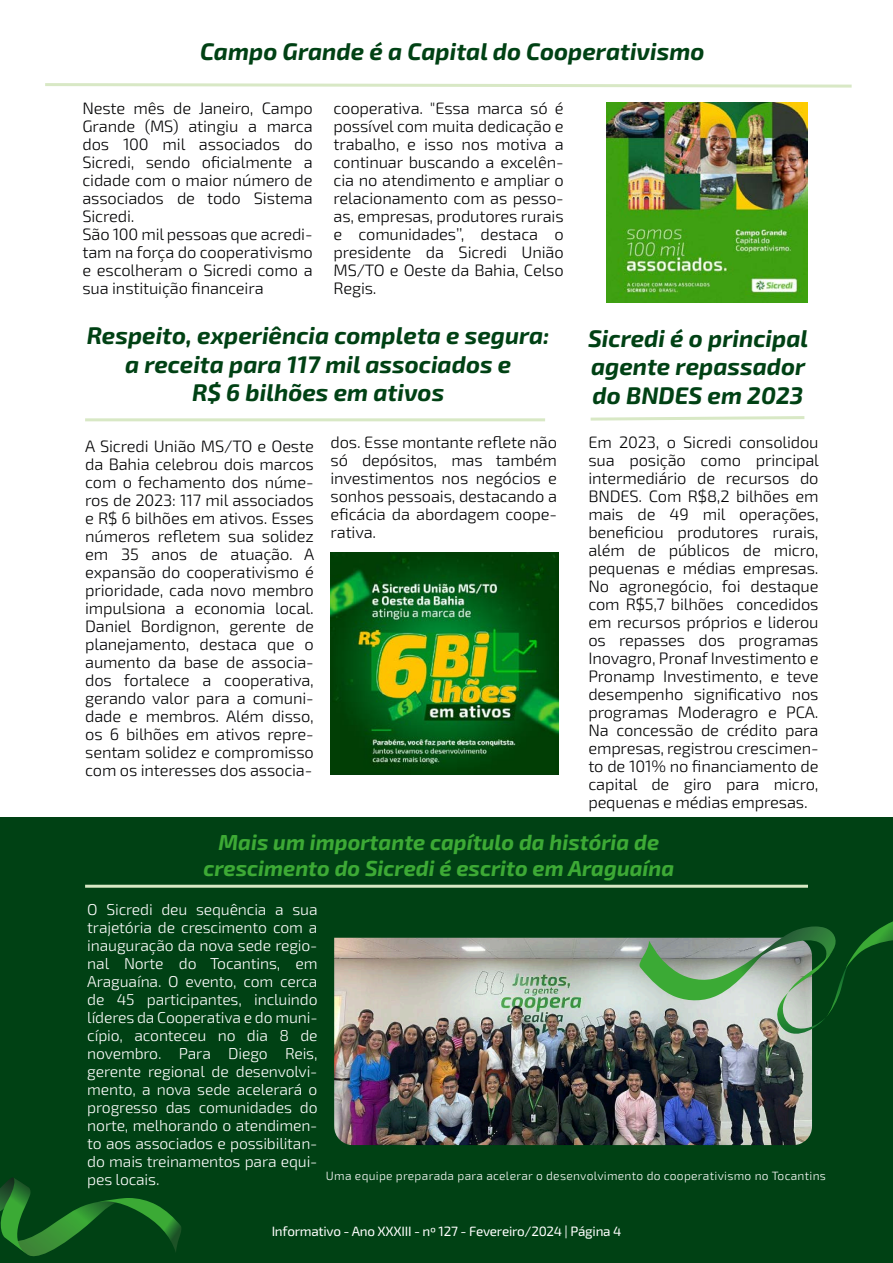
<style>
.page{position:relative;width:893px;height:1263px;background:#fff}
.page>*{position:absolute;margin:0;border:0;box-sizing:border-box;transform-origin:0 0}
.t1{font:italic 700 24px/28.8px "Exo 2.0";color:#004114}
.t2{font:italic 700 21.75px/26.1px "Exo 2.0";color:#3daa35;text-align:center}
.t3{font:300 16.5px/18px "Exo 2.0";letter-spacing:-.01em;color:#020203;text-align:justify}
.t4{font:300 15.75px/18px "Exo 2.0";letter-spacing:-.01em;color:#fff;text-align:justify}
.t5{font:13.5px "Exo 2.0";letter-spacing:-.02em;color:#fff}
.t6{font:300 12px "Exo 2.0";letter-spacing:.025em;color:#fff}
</style>
<div class="page">
<div style="left:0;top:818px;width:893px;height:445px;background:#004114"></div>
<svg style="left:45px;top:83px;width:807px;height:5px"></svg>
<svg style="left:590px;top:416px;width:215px;height:5px"></svg>
<hr style="left:85px;top:418px;width:460px;height:3px;background:#d8e8c5">
<img style="left:334px;top:938px;width:478px;height:207px">
<svg style="left:0;top:1177px;width:181px;height:80px"></svg>
<svg style="left:636px;top:921px;width:257px;height:119px"></svg>
<img style="left:607px;top:102px;width:200px;height:201px">
<img style="left:330px;top:552px;width:228px;height:222px">
<hr style="left:85px;top:885px;width:723px;height:3px;background:#d8e8c5">
<h1 class="t1" style="left:200px;top:38px;width:506px">Campo Grande é a Capital do Cooperativismo</h1>
<p class="t3" style="left:82px;top:100px;width:232px;text-align:left">Neste mês de Janeiro, Campo<br>Grande (MS) atingiu a marca dos 100 mil associados do<br>Sicredi, sendo oficialmente a cidade com o maior número de associados de todo Sistema<br>Sicredi.<br>São 100 mil pessoas que acredi&shy;tam na força do cooperativismo e escolheram o Sicredi como a sua instituição financeira</p>
<p class="t3" style="left:333px;top:100px;width:232px">cooperativa. "Essa marca só é possível com muita dedicação e trabalho, e isso nos motiva a continuar buscando a excelên&shy;cia no atendimento e ampliar o relacionamento com as pesso&shy;as, empresas, produtores rurais e comunidades’’, destaca o presidente da Sicredi União MS/TO e Oeste da Bahia, Celso Regis.</p>
<h1 class="t1" style="left:588px;top:324px;width:222px">Sicredi é o principal agente repassador do BNDES em 2023</h1>
<p class="t3" style="left:588px;top:434px;width:232px">Em 2023, o Sicredi consolidou sua posição como principal intermediário de recursos do BNDES. Com R$8,2 bilhões em mais de 49 mil operações, beneficiou produtores rurais, além de públicos de micro, pequenas e médias empresas.<br>No agronegócio, foi destaque com R$5,7 bilhões concedidos em recursos próprios e liderou os repasses dos programas Inovagro, Pronaf Investimento e Pronamp Investimento, e teve desempenho significativo nos programas Moderagro e PCA.<br>Na concessão de crédito para empresas, registrou crescimen&shy;to de 101% no financiamento de capital de giro para micro, pequenas e médias empresas.</p>
<h1 class="t1" style="left:87px;top:321px;width:464px;text-align:center">Respeito, experiência completa e segura: a receita para 117 mil associados e<br>R$ 6 bilhões em ativos</h1>
<p class="t3" style="left:85px;top:438px;width:231px">A Sicredi União MS/TO e Oeste da Bahia celebrou dois marcos com o fechamento dos núme&shy;ros de 2023: 117 mil associados e R$ 6 bilhões em ativos. Esses números refletem sua solidez em 35 anos de atuação. A expansão do cooperativismo é prioridade, cada novo membro impulsiona a economia local.<br>Daniel Bordignon, gerente de planejamento, destaca que o aumento da base de associa&shy;dos fortalece a cooperativa, gerando valor para a comuni&shy;dade e membros. Além disso, os 6 bilhões em ativos repre&shy;sentam solidez e compromisso com os interesses dos associa-</p>
<p class="t3" style="left:330px;top:434px;width:228px">dos. Esse montante reflete não só depósitos, mas também investimentos nos negócios e sonhos pessoais, destacando a eficácia da abordagem coope&shy;rativa.</p>
<h2 class="t2" style="left:203px;top:829px;width:472px">Mais um importante capítulo da história de crescimento do Sicredi é escrito em Araguaína</h2>
<p class="t4" style="left:87px;top:901px;width:232px">O Sicredi deu sequência a sua trajetória de crescimento com a inauguração da nova sede regio&shy;nal Norte do Tocantins, em Araguaína. O evento, com cerca de 45 participantes, incluindo líderes da Cooperativa e do muni&shy;cípio, aconteceu no dia 8 de novembro. Para Diego Reis, gerente regional de desenvolvi&shy;mento, a nova sede acelerará o progresso das comunidades do norte, melhorando o atendimen&shy;to aos associados e possibilitan&shy;do mais treinamentos para equi&shy;pes locais.</p>
<p class="t6" style="left:326px;top:1168px;width:501px">Uma equipe preparada para acelerar o desenvolvimento do cooperativismo no Tocantins</p>
<p class="t5" style="left:272px;top:1224px;width:351px">Informativo - Ano XXXIII - nº 127 - Fevereiro/2024 | Página 4</p>
</div>
